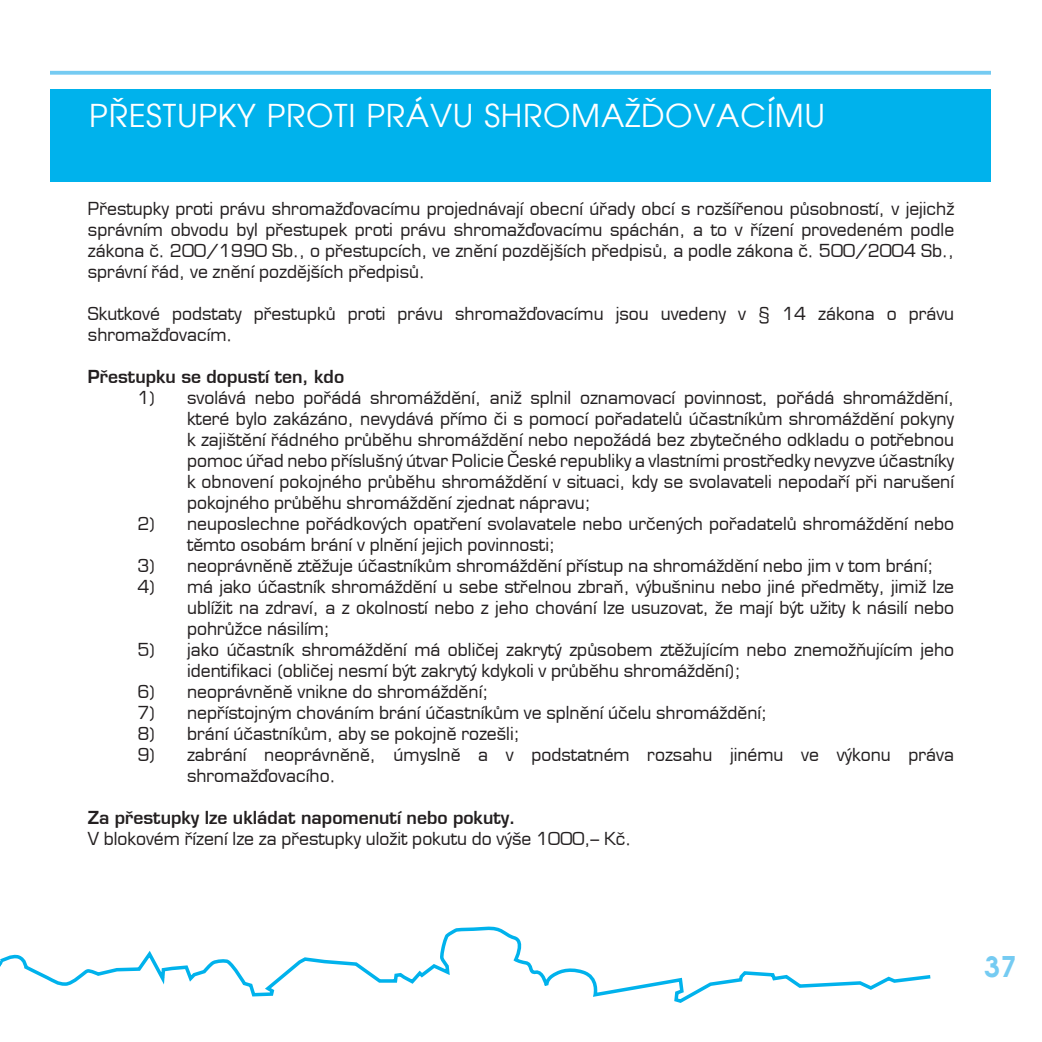
<style>
.page{position:relative;width:1042px;height:1042px;background:#fff}
.page>*{position:absolute;margin:0;border:0;box-sizing:border-box;transform-origin:0 0}
.t1{font:31.5px "Avalon";letter-spacing:.025em;color:#fff}
.t2{font:700 28px "Avalon";color:#75cbf2}
.t3{font:17.5px/21px "Euromode";color:#231f20}
.t4{font:700 17.5px/21px "Euromode";color:#231f20}
.s1{font-weight:400}
.s2{font-family:"Avalon";font-weight:400}
.s3{font-family:"Avalon"}
</style>
<div class="page">
<hr style="left:0;top:71px;width:992px;height:3px;background:#75cbf2">
<svg style="left:6px;top:926px;width:925px;height:77px"></svg>
<div style="left:0;top:89px;width:1002px;height:93px;background:#00b2ec"></div>
<svg style="left:0;top:957px;width:6px;height:10px"></svg>
<div style="left:0;top:0;width:50px;height:873px;background:#fff"></div>
<div style="left:991px;top:0;width:51px;height:1042px;background:#fff"></div>
<h1 class="t1" style="left:89px;top:97px;width:737px">PŘESTUPKY PROTI PRÁVU SHROMAŽĎOVACÍMU</h1>
<p class="t3" style="left:88px;top:198px;width:868px;text-align:justify">Přestupky proti právu shromažďovacímu projednávají obecní úřady obcí s rozšířenou působností, v jejichž správním obvodu byl přestupek proti právu shromažďovacímu spáchán, a to v řízení provedeném podle zákona č. 200/1990 Sb., o přestupcích, ve znění pozdějších předpisů, a podle zákona č. 500/2004 Sb., správní řád, ve znění pozdějších předpisů.</p>
<p class="t3" style="left:88px;top:303px;width:868px">Skutkové podstaty přestupků proti právu shromažďovacímu jsou uvedeny v § 14 zákona o právu shromažďovacím.</p>
<p class="t4" style="left:138px;top:366px;width:208px;text-indent:-50px">Přestupku se dopustí ten, kdo<br><span class="s1">1</span><span class="s2">]</span></p>
<p class="t3" style="left:187px;top:387px;width:769px;text-align:justify">svolává nebo pořádá shromáždění, aniž splnil oznamovací povinnost, pořádá shromáždění, které bylo zakázáno, nevydává přímo či s pomocí pořadatelů účastníkům shromáždění pokyny k zajištění řádného průběhu shromáždění nebo nepožádá bez zbytečného odkladu o potřebnou pomoc úřad nebo příslušný útvar Policie České republiky a vlastními prostředky nevyzve účastníky k obnovení pokojného průběhu shromáždění v situaci, kdy se svolavateli nepodaří při narušení pokojného průběhu shromáždění zjednat nápravu;</p>
<p class="t3" style="left:137px;top:513px;width:20px">2<span class="s3">]</span></p>
<p class="t3" style="left:187px;top:513px;width:768px">neuposlechne pořádkových opatření svolavatele nebo určených pořadatelů shromáždění nebo těmto osobám brání v plnění jejich povinnosti;</p>
<p class="t3" style="left:137px;top:555px;width:20px">3<span class="s3">]</span></p>
<p class="t3" style="left:187px;top:555px;width:748px">neoprávněně ztěžuje účastníkům shromáždění přístup na shromáždění nebo jim v tom brání;</p>
<p class="t3" style="left:137px;top:576px;width:20px">4<span class="s3">]</span></p>
<p class="t3" style="left:187px;top:576px;width:768px;text-align:justify">má jako účastník shromáždění u sebe střelnou zbraň, výbušninu nebo jiné předměty, jimiž lze ublížit na zdraví, a z okolností nebo z jeho chování lze usuzovat, že mají být užity k násilí nebo pohrůžce násilím;</p>
<p class="t3" style="left:137px;top:639px;width:20px">5<span class="s3">]</span></p>
<p class="t3" style="left:187px;top:639px;width:768px">jako účastník shromáždění má obličej zakrytý způsobem ztěžujícím nebo znemožňujícím jeho identifikaci <span class="s3">[</span>obličej nesmí být zakrytý kdykoli v průběhu shromáždění<span class="s3">]</span>;</p>
<p class="t3" style="left:137px;top:681px;width:20px">6<span class="s3">]</span></p>
<p class="t3" style="left:187px;top:681px;width:303px">neoprávněně vnikne do shromáždění;</p>
<p class="t3" style="left:137px;top:702px;width:20px">7<span class="s3">]</span></p>
<p class="t3" style="left:187px;top:702px;width:582px">nepřístojným chováním brání účastníkům ve splnění účelu shromáždění;</p>
<p class="t3" style="left:137px;top:723px;width:20px">8<span class="s3">]</span></p>
<p class="t3" style="left:187px;top:723px;width:334px">brání účastníkům, aby se pokojně rozešli;</p>
<p class="t3" style="left:137px;top:744px;width:20px">9<span class="s3">]</span></p>
<p class="t3" style="left:187px;top:744px;width:768px">zabrání neoprávněně, úmyslně a v podstatném rozsahu jinému ve výkonu práva shromažďovacího.</p>
<p class="t4" style="left:88px;top:807px;width:429px">Za přestupky lze ukládat napomenutí nebo pokuty.</p>
<p class="t3" style="left:88px;top:828px;width:545px">V blokovém řízení lze za přestupky uložit pokutu do výše 1000,– Kč.</p>
<h2 class="t2" style="left:984px;top:949px;width:34px">37</h2>
</div>
